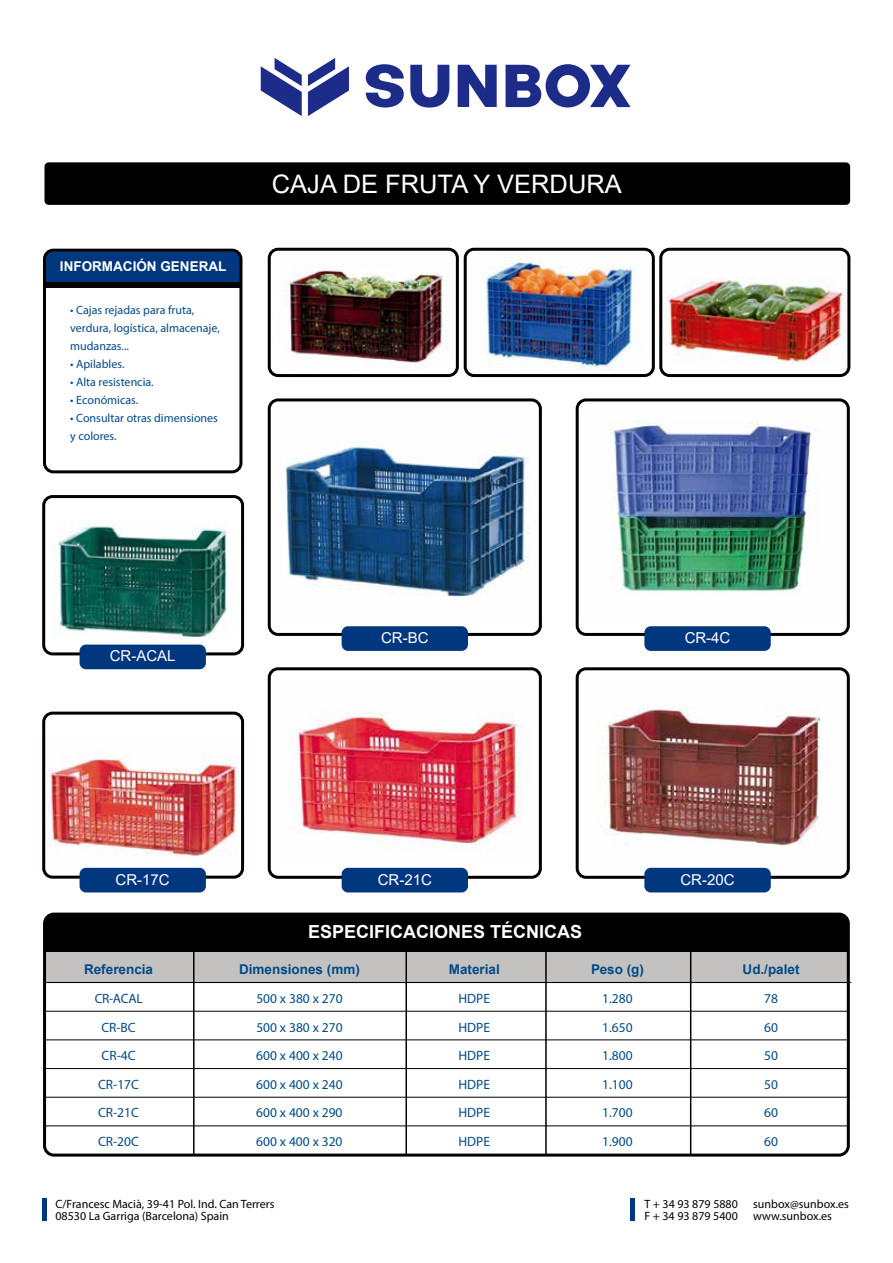
<style>
.page{position:relative;width:893px;height:1263px;background:#fff}
.page>*{position:absolute;margin:0;border:0;box-sizing:border-box;transform-origin:0 0}
.t1{font:25.5px "Arial";color:#fff}
.t2{font:700 18px "Arial";color:#fff}
.t3{font:15px "Arial";color:#fff}
.t4{font:13.5px/28.5px "Myriad Pro";color:#004a87;text-align:justify}
.t5{font:700 13.5px "Arial";color:#004a87}
.t6{font:700 13.5px "Arial";color:#fff}
.t7{font:12px/18px "Myriad Pro";color:#004a87}
.t8{font:12px/12px "Myriad Pro";color:#000}
</style>
<div class="page">
<img style="left:46px;top:734px;width:199px;height:139px">
<img style="left:53px;top:523px;width:174px;height:116px">
<img style="left:285px;top:405px;width:253px;height:192px">
<img style="left:293px;top:712px;width:229px;height:156px">
<img style="left:580px;top:402px;width:266px;height:191px">
<img style="left:580px;top:672px;width:266px;height:197px">
<img style="left:285px;top:252px;width:170px;height:119px">
<img style="left:469px;top:252px;width:180px;height:121px">
<img style="left:663px;top:247px;width:188px;height:123px">
<div style="left:44px;top:162px;width:806px;height:43px;background:#000;border-radius:4px"></div>
<div style="left:42px;top:1199px;width:5px;height:22px;background:#00377f"></div>
<hr style="left:630px;top:1199px;width:4px;height:22px;background:#00377f">
<div style="left:45px;top:914px;width:803px;height:34px;background:#000"></div>
<div style="left:45px;top:951px;width:803px;height:31px;background:#c3c2c0"></div>
<hr style="left:45px;top:948px;width:803px;height:4px;background:#000">
<div style="left:43px;top:912px;width:807px;height:244px;border:3px solid #000;border-radius:9px"></div>
<div style="left:47px;top:250px;width:194px;height:38px;background:#00377f"></div>
<div style="left:45px;top:282px;width:196px;height:5px;background:#000"></div>
<div style="left:43px;top:249px;width:199px;height:224px;border:3px solid #000;border-radius:9px"></div>
<div style="left:659px;top:248px;width:191px;height:129px;border:3px solid #000;border-radius:9px"></div>
<div style="left:464px;top:248px;width:191px;height:129px;border:3px solid #000;border-radius:9px"></div>
<div style="left:268px;top:248px;width:191px;height:129px;border:3px solid #000;border-radius:9px"></div>
<div style="left:576px;top:398px;width:274px;height:238px;border:3px solid #000;border-radius:9px"></div>
<div style="left:268px;top:398px;width:274px;height:238px;border:3px solid #000;border-radius:9px"></div>
<div style="left:42px;top:495px;width:202px;height:160px;border:3px solid #000;border-radius:9px"></div>
<div style="left:42px;top:712px;width:202px;height:167px;border:3px solid #000;border-radius:9px"></div>
<div style="left:576px;top:667px;width:274px;height:212px;border:3px solid #000;border-radius:9px"></div>
<div style="left:268px;top:667px;width:274px;height:212px;border:3px solid #000;border-radius:9px"></div>
<hr style="left:45px;top:982px;width:806px;height:1px;background:#1f1410">
<div style="left:80px;top:645px;width:126px;height:24px;background:#00377f;border-radius:6px"></div>
<div style="left:342px;top:626px;width:126px;height:25px;background:#00377f;border-radius:6px"></div>
<div style="left:644px;top:626px;width:127px;height:25px;background:#00377f;border-radius:6px"></div>
<div style="left:644px;top:868px;width:127px;height:24px;background:#00377f;border-radius:6px"></div>
<div style="left:342px;top:868px;width:126px;height:24px;background:#00377f;border-radius:6px"></div>
<div style="left:80px;top:868px;width:126px;height:24px;background:#00377f;border-radius:6px"></div>
<hr style="left:45px;top:982px;width:805px;height:1px;background:#000">
<hr style="left:45px;top:1011px;width:805px;height:1px;background:#000">
<hr style="left:45px;top:1039px;width:805px;height:1px;background:#000">
<hr style="left:45px;top:1068px;width:805px;height:1px;background:#000">
<hr style="left:45px;top:1097px;width:805px;height:1px;background:#000">
<hr style="left:45px;top:1125px;width:805px;height:1px;background:#000">
<hr style="left:193px;top:952px;width:2px;height:203px;background:#000">
<hr style="left:545px;top:952px;width:2px;height:203px;background:#000">
<hr style="left:405px;top:952px;width:2px;height:203px;background:#000">
<hr style="left:690px;top:952px;width:1px;height:203px;background:#000">
<svg style="left:261px;top:58px;width:41px;height:58px"></svg>
<svg style="left:308px;top:58px;width:41px;height:58px"></svg>
<svg style="left:410px;top:65px;width:39px;height:43px"></svg>
<svg style="left:506px;top:64px;width:125px;height:44px"></svg>
<svg style="left:366px;top:64px;width:38px;height:44px"></svg>
<svg style="left:458px;top:65px;width:39px;height:42px"></svg>
<p class="t6" style="left:60px;top:257px;width:168px">INFORMACIÓN GENERAL</p>
<p class="t7" style="left:70px;top:301px;width:151px">• Cajas rejadas para fruta, verdura, logística, almacenaje, mudanzas...</p>
<p class="t7" style="left:70px;top:355px;width:56px">• Apilables.</p>
<p class="t7" style="left:70px;top:373px;width:85px">• Alta resistencia.</p>
<p class="t7" style="left:70px;top:391px;width:70px">• Económicas.</p>
<p class="t7" style="left:70px;top:409px;width:149px">• Consultar otras dimensiones y colores.</p>
<h1 class="t1" style="left:272px;top:166px;width:351px">CAJA DE FRUTA Y VERDURA</h1>
<p class="t3" style="left:110px;top:646px;width:67px">CR-ACAL</p>
<p class="t3" style="left:381px;top:627px;width:49px">CR-BC</p>
<p class="t3" style="left:685px;top:627px;width:47px">CR-4C</p>
<p class="t3" style="left:116px;top:869px;width:56px">CR-17C</p>
<p class="t3" style="left:378px;top:869px;width:56px">CR-21C</p>
<p class="t3" style="left:680px;top:869px;width:56px">CR-20C</p>
<h2 class="t2" style="left:308px;top:919px;width:276px">ESPECIFICACIONES TÉCNICAS</h2>
<p class="t5" style="left:84px;top:959px;width:71px">Referencia</p>
<p class="t5" style="left:239px;top:959px;width:122px">Dimensiones (mm)</p>
<p class="t5" style="left:591px;top:959px;width:54px">Peso (g)</p>
<p class="t4" style="left:95px;top:984px;width:50px">CR-ACAL</p>
<p class="t4" style="left:256px;top:984px;width:88px">500 x 380 x 270</p>
<p class="t4" style="left:602px;top:984px;width:32px">1.280</p>
<p class="t4" style="left:101px;top:1012px;width:36px">CR-BC</p>
<p class="t4" style="left:256px;top:1012px;width:88px">500 x 380 x 270</p>
<p class="t4" style="left:602px;top:1012px;width:32px">1.650</p>
<p class="t4" style="left:764px;top:1012px;width:15px">60</p>
<p class="t5" style="left:743px;top:959px;width:58px">Ud./palet</p>
<p class="t5" style="left:449px;top:959px;width:53px">Material</p>
<p class="t4" style="left:458px;top:984px;width:33px">HDPE HDPE HDPE HDPE</p>
<p class="t4" style="left:764px;top:984px;width:15px">78</p>
<p class="t4" style="left:102px;top:1041px;width:35px">CR-4C</p>
<p class="t4" style="left:256px;top:1041px;width:88px">600 x 400 x 240</p>
<p class="t4" style="left:602px;top:1041px;width:32px">1.800</p>
<p class="t4" style="left:764px;top:1041px;width:15px">50</p>
<p class="t4" style="left:98px;top:1070px;width:42px">CR-17C</p>
<p class="t4" style="left:256px;top:1070px;width:88px">600 x 400 x 240</p>
<p class="t4" style="left:602px;top:1070px;width:32px">1.100</p>
<p class="t4" style="left:764px;top:1070px;width:15px">50</p>
<p class="t4" style="left:98px;top:1098px;width:42px">CR-21C</p>
<p class="t4" style="left:256px;top:1098px;width:88px">600 x 400 x 290</p>
<p class="t4" style="left:458px;top:1098px;width:33px">HDPE</p>
<p class="t4" style="left:602px;top:1098px;width:32px">1.700</p>
<p class="t4" style="left:764px;top:1098px;width:15px">60</p>
<p class="t4" style="left:98px;top:1127px;width:42px">CR-20C</p>
<p class="t4" style="left:256px;top:1127px;width:88px">600 x 400 x 320</p>
<p class="t4" style="left:602px;top:1127px;width:32px">1.900</p>
<p class="t4" style="left:458px;top:1127px;width:33px">HDPE</p>
<p class="t4" style="left:764px;top:1127px;width:15px">60</p>
<p class="t8" style="left:55px;top:1198px;width:221px">C/Francesc Macià, 39-41 Pol. Ind. Can Terrers<br>08530 La Garriga (Barcelona) Spain</p>
<p class="t8" style="left:644px;top:1198px;width:95px">T + 34 93 879 5880</p>
<p class="t8" style="left:753px;top:1198px;width:97px">sunbox@sunbox.es</p>
<p class="t8" style="left:644px;top:1210px;width:95px">F + 34 93 879 5400</p>
<p class="t8" style="left:753px;top:1210px;width:80px">www.sunbox.es</p>
</div>
